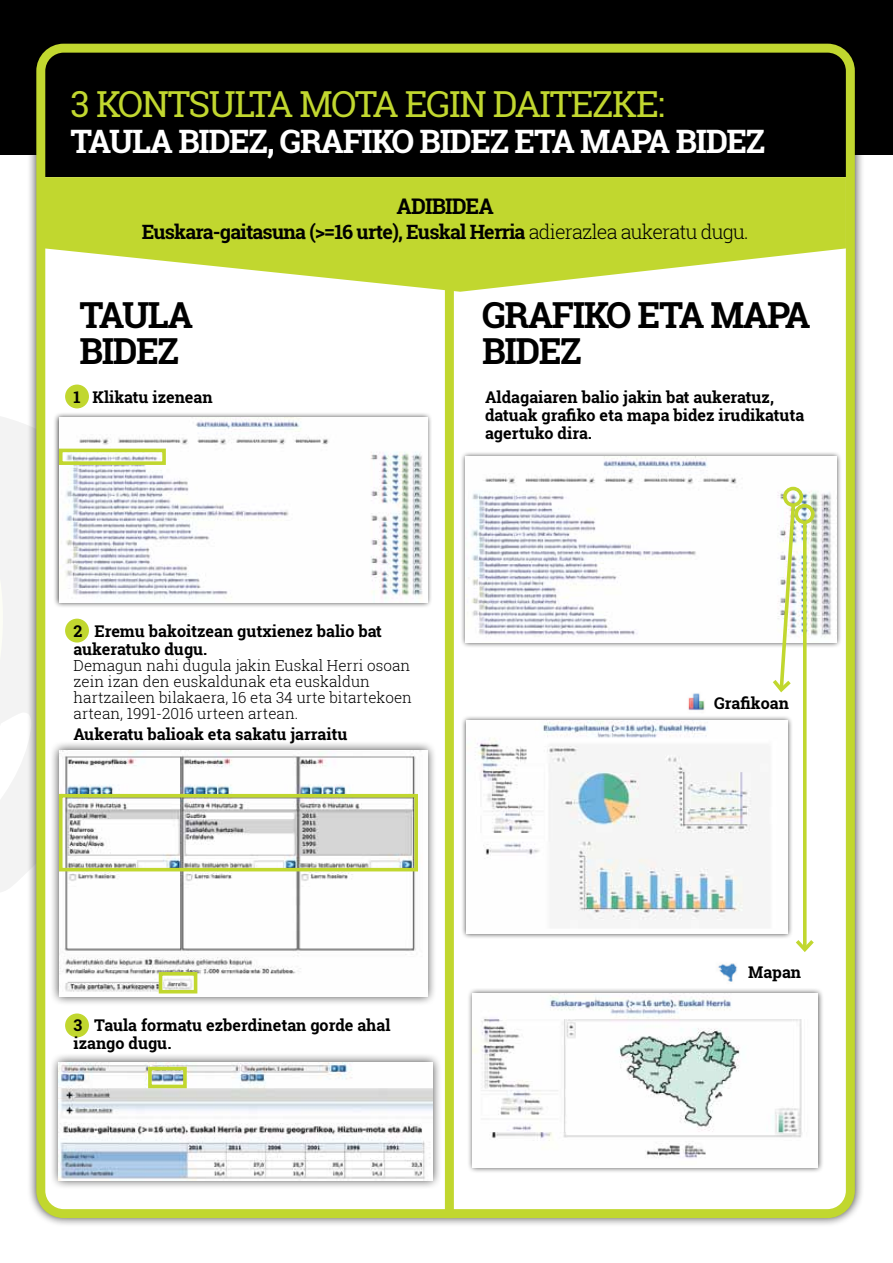
<style>
.page{position:relative;width:893px;height:1263px;background:#fff}
.page>*{position:absolute;margin:0;border:0;box-sizing:border-box;transform-origin:0 0}
.t1{font:700 35.85px/35.8px "Roboto Slab";letter-spacing:-.04em;color:#000}
.t2{font:35.85px "Roboto Slab";letter-spacing:-.04em;color:#c1d72f}
.t3{font:700 32.25px "Roboto Slab";letter-spacing:-.04em;color:#fff}
.t4{font:700 21.45px "Roboto Slab";letter-spacing:-.04em;color:#000}
.t5{font:700 19.8px "Roboto Slab";letter-spacing:-.04em;color:#000}
.t6{font:700 16.2px/18px "Roboto Slab";color:#000}
.t7{font:300 15.3px/16.2px "Roboto Slab";color:#000}
.s1{font-weight:300}
</style>
<div class="page">
<svg style="left:0;top:417px;width:27px;height:475px;fill:#f3f3f3"></svg>
<div style="left:0;top:0;width:893px;height:155px;background:#000"></div>
<div style="left:27px;top:34px;width:837px;height:1194px;background:#000;opacity:.75"></div>
<div style="left:41px;top:48px;width:809px;height:1165px;background:#fff;border-radius:23px"></div>
<div style="left:41px;top:48px;width:809px;height:128px;background:#000"></div>
<div style="left:36px;top:44px;width:819px;height:1174px;border:9px solid #c1d72f;border-radius:23px"></div>
<div style="left:445px;top:272px;width:9px;height:946px;background:#c1d72f"></div>
<svg style="left:45px;top:177px;width:801px;height:115px;fill:#c1d72f"></svg>
<div style="left:460px;top:451px;width:382px;height:197px;background:#000;opacity:.75"></div>
<img style="left:466px;top:457px;width:370px;height:185px">
<img style="left:688px;top:693px;width:17px;height:18px">
<img style="left:718px;top:963px;width:19px;height:19px">
<div style="left:53px;top:412px;width:380px;height:196px;background:#000;opacity:.75"></div>
<img style="left:59px;top:417px;width:368px;height:185px">
<div style="left:59px;top:449px;width:107px;height:16px;border:4px solid #c1d72f"></div>
<div style="left:65px;top:385px;width:24px;height:23px;background:#c1d72f;border-radius:50%"></div>
<div style="left:65px;top:619px;width:24px;height:23px;background:#c1d72f;border-radius:50%"></div>
<div style="left:65px;top:1013px;width:24px;height:24px;background:#c1d72f;border-radius:50%"></div>
<div style="left:49px;top:741px;width:388px;height:265px;background:#000;opacity:.75"></div>
<img style="left:59px;top:750px;width:368px;height:246px">
<div style="left:59px;top:794px;width:359px;height:77px;border:4px solid #c1d72f"></div>
<div style="left:159px;top:972px;width:38px;height:21px;border:4px solid #c1d72f"></div>
<div style="left:49px;top:1053px;width:394px;height:137px;background:#000;opacity:.75"></div>
<img style="left:59px;top:1063px;width:374px;height:117px">
<div style="left:783px;top:487px;width:20px;height:20px;border:4px solid #c1d72f;border-radius:50%"></div>
<svg style="left:769px;top:500px;width:28px;height:193px"></svg>
<div style="left:794px;top:504px;width:21px;height:20px;border:4px solid #c1d72f;border-radius:50%"></div>
<svg style="left:803px;top:521px;width:4px;height:415px;background:#c5d943"></svg>
<svg style="left:796px;top:936px;width:18px;height:16px"></svg>
<div style="left:461px;top:715px;width:332px;height:224px;background:#000;opacity:.75"></div>
<img style="left:467px;top:721px;width:321px;height:212px">
<div style="left:467px;top:988px;width:357px;height:186px;background:#000;opacity:.75"></div>
<img style="left:473px;top:994px;width:344px;height:174px">
<div style="left:148px;top:1067px;width:39px;height:21px;border:4px solid #c1d72f"></div>
<h1 class="t2" style="left:71px;top:79px;width:596px">3 KONTSULTA MOTA EGIN DAITEZKE:</h1>
<h2 class="t3" style="left:71px;top:119px;width:696px">TAULA BIDEZ, GRAFIKO BIDEZ ETA MAPA BIDEZ</h2>
<h3 class="t4" style="left:396px;top:191px;width:99px">ADIBIDEA</h3>
<p class="t5" style="left:142px;top:218px;width:608px">Euskara-gaitasuna (&gt;=16 urte), Euskal Herria <span class="s1">adierazlea aukeratu dugu.</span></p>
<h1 class="t1" style="left:79px;top:296px;width:115px">TAULA<br>BIDEZ</h1>
<p class="t6" style="left:74px;top:387px;width:140px">1 Klikatu izenean</p>
<h1 class="t1" style="left:482px;top:296px;width:330px">GRAFIKO ETA MAPA<br>BIDEZ</h1>
<p class="t6" style="left:485px;top:388px;width:321px">Aldagaiaren balio jakin bat aukeratuz, datuak grafiko eta mapa bidez irudikatuta agertuko dira.</p>
<p class="t6" style="left:74px;top:621px;width:310px">2 Eremu bakoitzean gutxienez balio bat aukeratuko dugu.</p>
<p class="t7" style="left:74px;top:657px;width:340px">Demagun nahi dugula jakin Euskal Herri osoan zein izan den euskaldunak eta euskaldun hartzaileen bilakaera, 16 eta 34 urte bitartekoen artean, 1991-2016 urteen artean.</p>
<p class="t6" style="left:74px;top:725px;width:276px">Aukeratu balioak eta sakatu jarraitu</p>
<p class="t6" style="left:714px;top:694px;width:76px">Grafikoan</p>
<p class="t6" style="left:74px;top:1016px;width:318px">3 Taula formatu ezberdinetan gorde ahal izango dugu.</p>
<p class="t6" style="left:748px;top:963px;width:54px">Mapan</p>
</div>
